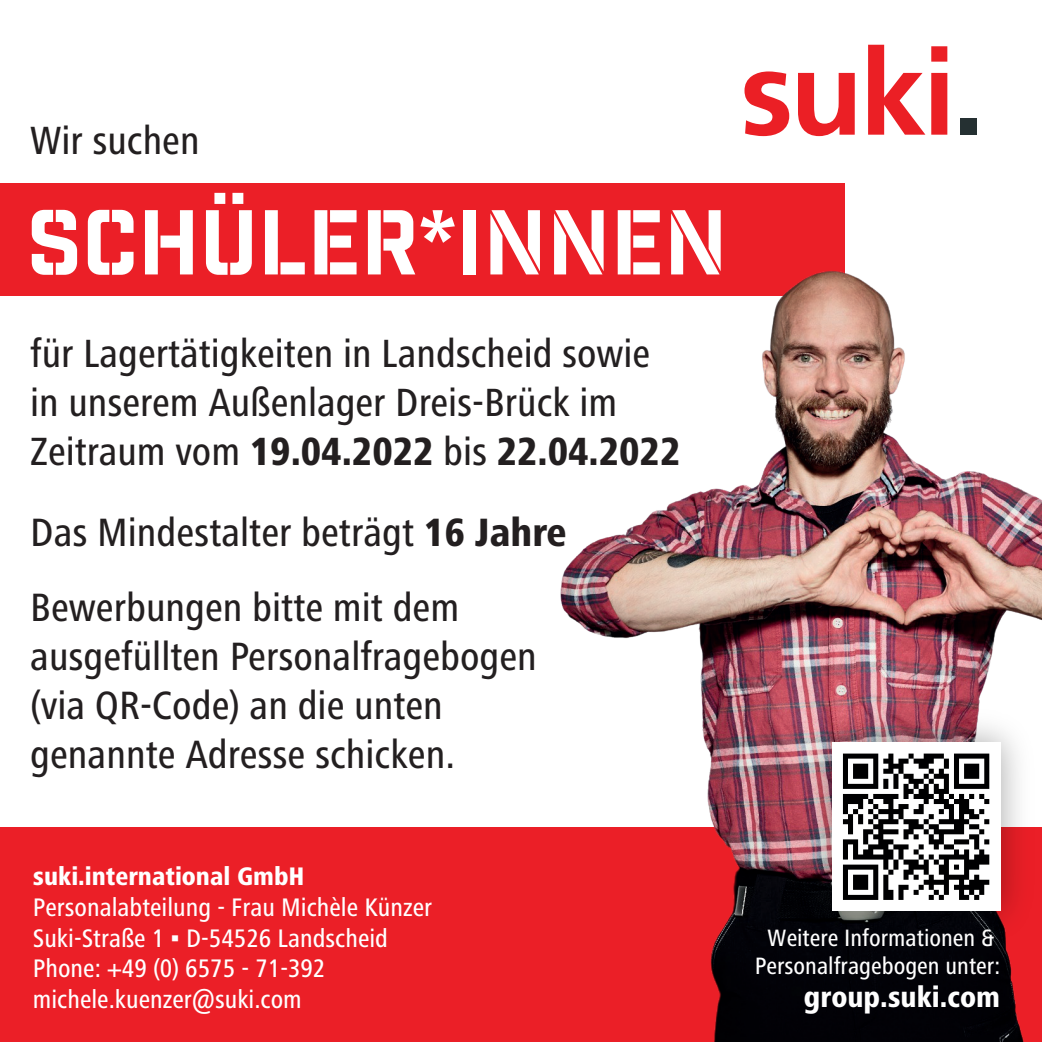
<style>
.page{position:relative;width:1042px;height:1042px;background:#fff}
.page>*{position:absolute;margin:0;border:0;box-sizing:border-box;transform-origin:0 0}
.t1{font:89.25px "Industry Inc Stencil";color:#fff}
.t2{font:500 condensed 40.95px/49.2px "Frutiger Next LTW1 G";color:#231f20}
.t3{font:500 condensed 40.77px/48.8px "Frutiger Next LTW1 G";color:#231f20}
.t4{font:800 condensed 30.1px "Frutiger Next LTW1 G";color:#fff}
.t5{font:500 condensed 26.25px/30.6px "Frutiger Next LTW1 G";color:#fff}
.t6{font:800 condensed 26.25px "Frutiger Next LTW1 G";color:#fff}
.t7{font:500 condensed 24.5px/28px "Frutiger Next LTW1 G";color:#fff;text-align:center}
.s1{font-weight:800}
.s2{font-family:"Arial Narrow";font-weight:400;font-stretch:normal}
</style>
<div class="page">
<svg style="left:744px;top:71px;width:45px;height:65px"></svg>
<svg style="left:798px;top:73px;width:57px;height:63px"></svg>
<svg style="left:868px;top:45px;width:57px;height:90px"></svg>
<svg style="left:931px;top:46px;width:16px;height:89px"></svg>
<div style="left:960px;top:118px;width:17px;height:17px;background:#253032"></div>
<div style="left:0;top:827px;width:1042px;height:215px;background:#eb1f27"></div>
<div style="left:0;top:183px;width:844px;height:112px;background:#eb1f27"></div>
<img style="left:538px;top:259px;width:504px;height:783px">
<img style="left:787px;top:698px;width:255px;height:258px">
<div style="left:832px;top:743px;width:168px;height:168px;background:#fff"></div>
<svg style="left:843px;top:753px;width:146px;height:147px"></svg>
<p class="t3" style="left:30px;top:116px;width:171px">Wir suchen</p>
<h1 class="t1" style="left:26px;top:189px;width:703px">SCHÜLER*INNEN</h1>
<p class="t3" style="left:30px;top:329px;width:652px">für Lagertätigkeiten in Landscheid sowie in unserem Außenlager Dreis-Brück im<br>Zeitraum vom <span class="s1">19.04.2022</span> bis <span class="s1">22.04.2022</span></p>
<p class="t2" style="left:30px;top:495px;width:538px;line-height:74.9px">Das Mindestalter beträgt <span class="s1">16 Jahre<br></span>Bewerbungen bitte mit dem</p>
<p class="t2" style="left:30px;top:631px;width:508px">ausgefüllten Personalfragebogen (via QR-Code) an die unten genannte Adresse schicken.</p>
<p class="t6" style="left:33px;top:861px;width:273px">suki.international GmbH</p>
<p class="t5" style="left:33px;top:892px;width:401px">Personalabteilung - Frau Michèle Künzer Suki-Straße 1 <span class="s2">▪</span> D-54526 Landscheid Phone: +49 (0) 6575 - 71-392 michele.kuenzer@suki.com</p>
<p class="t7" style="left:755px;top:924px;width:247px">Weitere Informationen &amp;<br>Personalfragebogen unter:</p>
<p class="t4" style="left:804px;top:980px;width:198px">group.suki.com</p>
</div>
